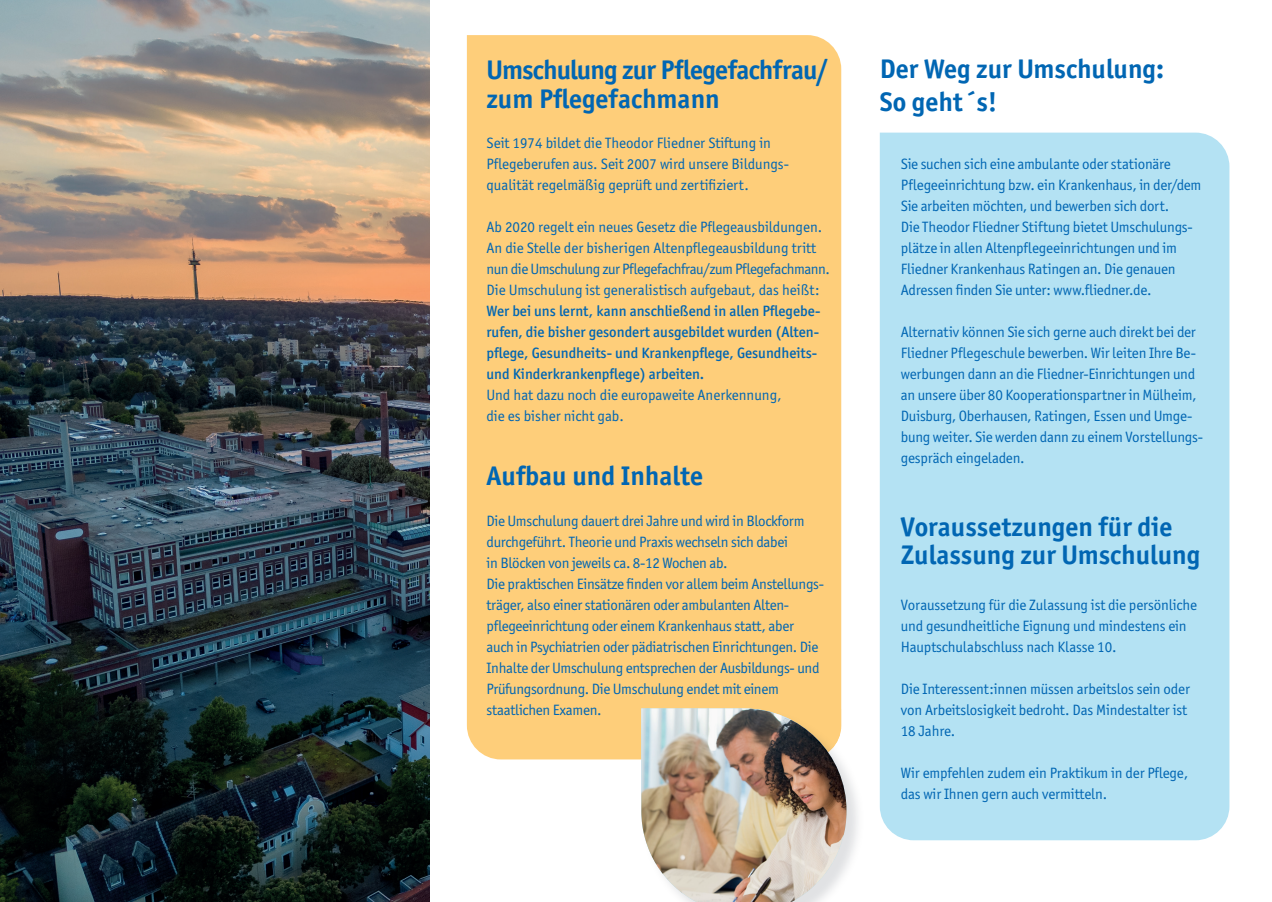
<style>
.page{position:relative;width:1272px;height:902px;background:#fff}
.page>*{position:absolute;margin:0;border:0;box-sizing:border-box;transform-origin:0 0}
.t1{font:700 27px/33px "Officina Sans ITC Pro";color:#0166b3}
.t2{font:700 27px/28.5px "Officina Sans ITC Pro";letter-spacing:-.02em;color:#0166b3}
.t3{font:15px/21px "Officina Sans ITC Pro";letter-spacing:-.01em;color:#0166b3}
.t4{font:500 15px/21px "Officina Sans ITC Pro";color:#0166b3}
</style>
<div class="page">
<img style="left:0;top:0;width:429px;height:901px">
<div style="left:467px;top:35px;width:374px;height:724px;background:#fece7a"></div>
<div style="left:879px;top:133px;width:350px;height:707px;background:#b4e2f3"></div>
<img style="left:846px;top:772px;width:12px;height:96px">
<img style="left:641px;top:708px;width:205px;height:193px">
<h1 class="t2" style="left:486px;top:55px;width:343px">Umschulung zur Pflegefachfrau/ zum Pflegefachmann</h1>
<p class="t3" style="left:486px;top:132px;width:304px">Seit 1974 bildet die Theodor Fliedner Stiftung in<br>Pflegeberufen aus. Seit 2007 wird unsere Bildungs&shy;qualität regelmäßig geprüft und zertifiziert.</p>
<p class="t3" style="left:486px;top:216px;width:345px">Ab 2020 regelt ein neues Gesetz die Pflegeausbildungen.<br>An die Stelle der bisherigen Altenpflegeausbildung tritt nun die Umschulung zur Pflegefachfrau/zum Pflegefachmann.<br>Die Umschulung ist generalistisch aufgebaut, das heißt:</p>
<p class="t4" style="left:486px;top:300px;width:335px">Wer bei uns lernt, kann anschließend in allen Pflegebe&shy;rufen, die bisher gesondert ausgebildet wurden (Alten&shy;pflege, Gesundheits- und Krankenpflege, Gesundheits&shy;und Kinderkrankenpflege) arbeiten.</p>
<p class="t3" style="left:486px;top:384px;width:297px">Und hat dazu noch die europaweite Anerkennung, die es bisher nicht gab.</p>
<h1 class="t1" style="left:486px;top:459px;width:218px">Aufbau und Inhalte</h1>
<p class="t3" style="left:486px;top:510px;width:339px">Die Umschulung dauert drei Jahre und wird in Blockform durchgeführt. Theorie und Praxis wechseln sich dabei<br>in Blöcken von jeweils ca. 8-12 Wochen ab.<br>Die praktischen Einsätze finden vor allem beim Anstellungs&shy;träger, also einer stationären oder ambulanten Alten&shy;pflegeeinrichtung oder einem Krankenhaus statt, aber auch in Psychiatrien oder pädiatrischen Einrichtungen. Die Inhalte der Umschulung entsprechen der Ausbildungs- und Prüfungsordnung. Die Umschulung endet mit einem staatlichen Examen.</p>
<h1 class="t1" style="left:879px;top:52px;width:286px">Der Weg zur Umschulung:<br>So geht´s!</h1>
<p class="t3" style="left:900px;top:153px;width:302px">Sie suchen sich eine ambulante oder stationäre Pflegeeinrichtung bzw. ein Krankenhaus, in der/dem Sie arbeiten möchten, und bewerben sich dort.<br>Die Theodor Fliedner Stiftung bietet Umschulungs&shy;plätze in allen Altenpflegeeinrichtungen und im Fliedner Krankenhaus Ratingen an. Die genauen Adressen finden Sie unter: www.fliedner.de.</p>
<p class="t3" style="left:900px;top:321px;width:304px">Alternativ können Sie sich gerne auch direkt bei der Fliedner Pflegeschule bewerben. Wir leiten Ihre Be&shy;werbungen dann an die Fliedner-Einrichtungen und an unsere über 80 Kooperationspartner in Mülheim, Duisburg, Oberhausen, Ratingen, Essen und Umge&shy;bung weiter. Sie werden dann zu einem Vorstellungs&shy;gespräch eingeladen.</p>
<h1 class="t1" style="left:900px;top:512px;width:301px;line-height:28.5px">Voraussetzungen für die<br>Zulassung zur Umschulung</h1>
<p class="t3" style="left:900px;top:594px;width:298px">Voraussetzung für die Zulassung ist die persönliche und gesundheitliche Eignung und mindestens ein<br>Hauptschulabschluss nach Klasse 10.</p>
<p class="t3" style="left:900px;top:678px;width:291px">Die Interessent:innen müssen arbeitslos sein oder von Arbeitslosigkeit bedroht. Das Mindestalter ist<br>18 Jahre.</p>
<p class="t3" style="left:900px;top:762px;width:289px">Wir empfehlen zudem ein Praktikum in der Pflege, das wir Ihnen gern auch vermitteln.</p>
</div>
